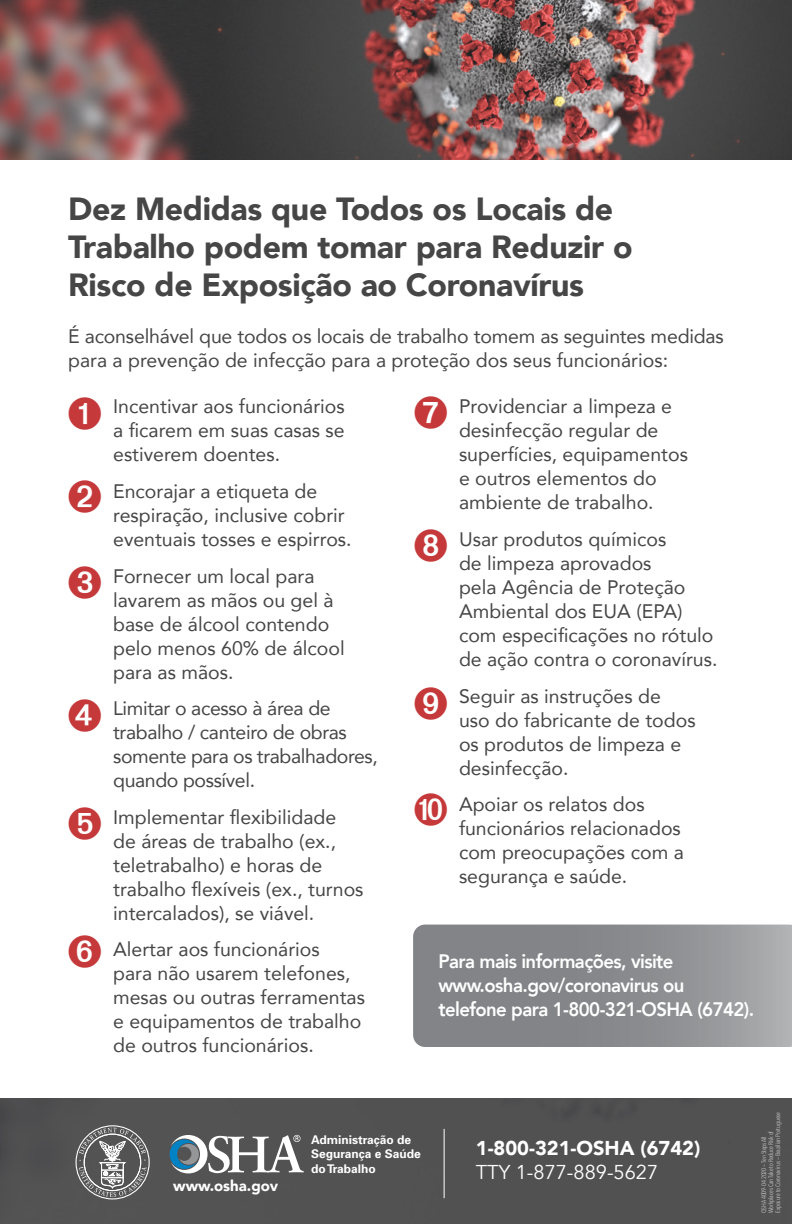
<style>
.page{position:relative;width:792px;height:1224px;background:#fff}
.page>*{position:absolute;margin:0;border:0;box-sizing:border-box;transform-origin:0 0}
.t1{font:45px/84.5px "Zapf Dingbats ITC";color:#c5393a;text-align:justify}
.t2{font:900 32px/38.4px "Avenir";letter-spacing:-.01em;color:#464647}
.t3{font:900 20px/24px "Avenir";color:#fff}
.List_Paragraph{font:19.5px/24px "Avenir";color:#464647}
.List_Paragraph-2{font:19.5px/24px "Avenir";letter-spacing:-.02em;color:#464647}
.List_Paragraph-3{font:800 19.5px/24px "Avenir";letter-spacing:-.03em;color:#fff;scale:.95 1}
.t4{font:900 15px "Avenir";color:#fff}
.t5{font:700 12px/14.4px "Univers";color:#fff}
.t6{font:6.5px/7px "Avenir Next Condensed";letter-spacing:-.02em;color:#c3c1c3}
.s1{font-weight:400}
</style>
<div class="page">
<div style="left:0;top:1099px;width:792px;height:125px;background:#515152"></div>
<img style="left:0;top:0;width:792px;height:160px">
<svg style="left:413px;top:925px;width:379px;height:122px;background:#8c8e91"></svg>
<svg style="left:170px;top:1135px;width:134px;height:38px"></svg>
<div style="left:76px;top:1125px;width:74px;height:74px;border:1px solid #fff;border-radius:50%"></div>
<svg style="left:79px;top:1128px;width:68px;height:69px;background:#7c7c7c"></svg>
<hr style="left:444px;top:1129px;width:1px;height:69px;background:#fff">
<h1 class="t2" style="left:68px;top:188px;width:566px">Dez Medidas que Todos os Locais de<br>Trabalho podem tomar para Reduzir o<br>Risco de Exposição ao Coronavírus</h1>
<p class="List_Paragraph" style="left:68px;top:324px;width:657px">É aconselhável que todos os locais de trabalho tomem as seguintes medidas para a prevenção de infecção para a proteção dos seus funcionários:</p>
<p class="List_Paragraph" style="left:113px;top:394px;width:233px;text-align:justify;text-indent:-45px">1. Incentivar aos funcionários a ficarem em suas casas se estiverem doentes.</p>
<p class="List_Paragraph" style="left:113px;top:479px;width:240px;text-indent:-45px">2. Encorajar a etiqueta de respiração, inclusive cobrir eventuais tosses e espirros.</p>
<p class="List_Paragraph" style="left:113px;top:563px;width:233px;text-indent:-45px">3. Fornecer um local para lavarem as mãos ou gel à base de álcool contendo pelo menos 60% de álcool para as mãos.</p>
<p class="List_Paragraph-2" style="left:113px;top:696px;width:266px;text-indent:-45px">4. Limitar o acesso à área de trabalho / canteiro de obras somente para os trabalhadores, quando possível.</p>
<p class="List_Paragraph" style="left:113px;top:804px;width:252px;text-indent:-45px">5. Implementar flexibilidade de áreas de trabalho (ex., teletrabalho) e horas de trabalho flexíveis (ex., turnos intercalados), se viável.</p>
<p class="List_Paragraph" style="left:113px;top:937px;width:253px;text-indent:-45px">6. Alertar aos funcionários<br>para não usarem telefones, mesas ou outras ferramentas e equipamentos de trabalho de outros funcionários.</p>
<h1 class="t1" style="left:67px;top:372px;width:37px">➊<br>➋<br>➌</h1>
<p class="List_Paragraph" style="left:459px;top:394px;width:231px;text-indent:-45px">7. Providenciar a limpeza e desinfecção regular de superfícies, equipamentos e outros elementos do ambiente de trabalho.</p>
<p class="List_Paragraph" style="left:459px;top:527px;width:260px;text-indent:-45px">8. Usar produtos químicos<br>de limpeza aprovados<br>pela Agência de Proteção<br>Ambiental dos EUA (EPA) com especificações no rótulo de ação contra o coronavírus.</p>
<p class="List_Paragraph" style="left:459px;top:683px;width:238px;text-indent:-45px">9. Seguir as instruções de uso do fabricante de todos os produtos de limpeza e desinfecção.</p>
<p class="List_Paragraph" style="left:459px;top:792px;width:226px;text-indent:-45px">10. Apoiar os relatos dos funcionários relacionados com preocupações com a segurança e saúde.</p>
<p class="List_Paragraph-3" style="left:438px;top:949px;width:334px">Para mais informações, visite www.osha.gov/coronavirus ou telefone para 1-800-321-OSHA (6742).</p>
<p class="t4" style="left:173px;top:1173px;width:106px">www.osha.gov</p>
<p class="t5" style="left:311px;top:1132px;width:111px">Administração de<br>Segurança e Saúde do Trabalho</p>
<p class="t3" style="left:476px;top:1135px;width:226px">1-800-321-OSHA (6742)<br><span class="s1">TTY 1-877-889-5627</span></p>
<p class="t6" style="left:760px;top:1213px;width:103px;rotate:-90deg">OSHA 4009-04 2020 — Ten Steps All<br>Workplaces Can Take to Reduce Risk of<br>Exposure to Coronavirus — Brazilian Portuguese</p>
</div>
